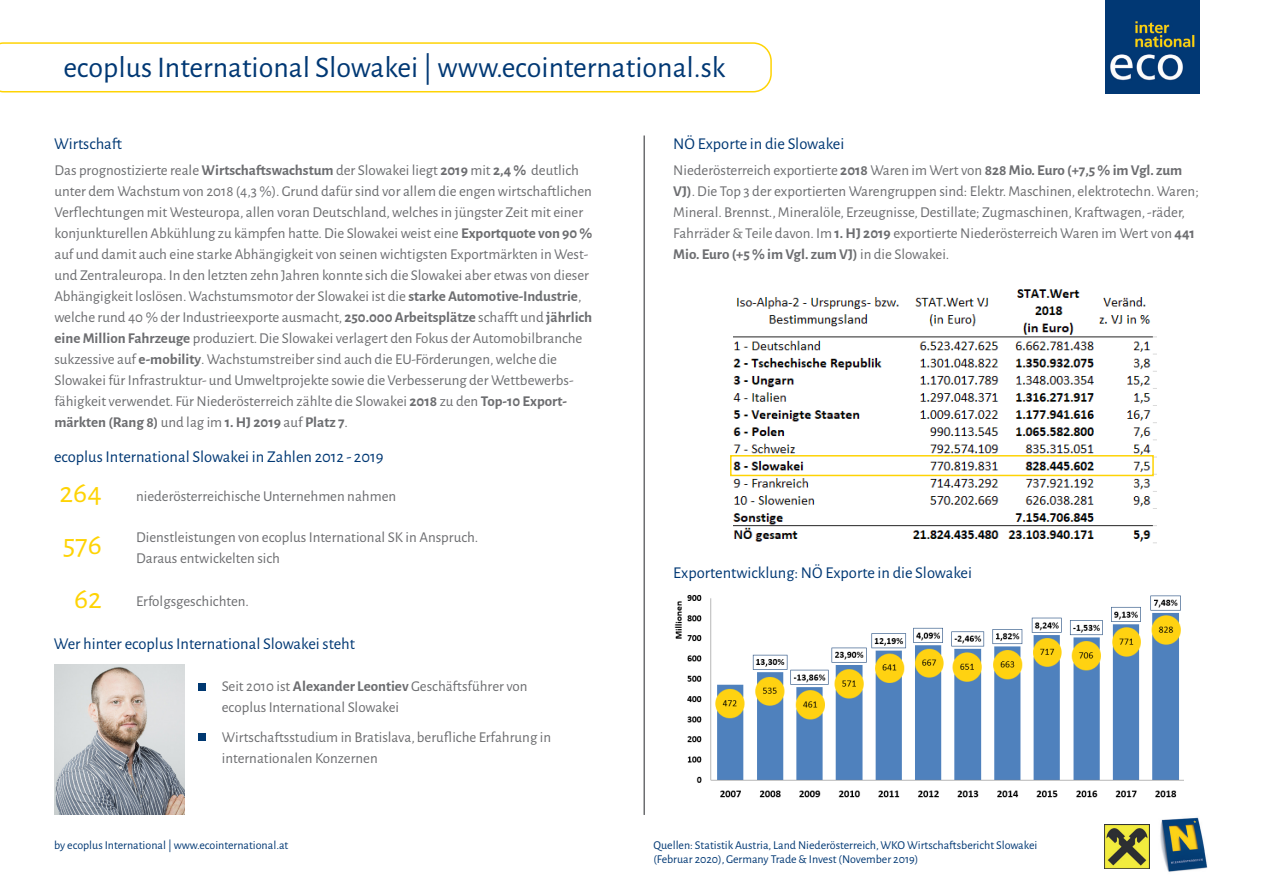
<style>
.page{position:relative;width:1263px;height:893px;background:#fff}
.page>*{position:absolute;margin:0;border:0;box-sizing:border-box;transform-origin:0 0}
.t1{font:30px "Alegreya Sans";color:#013874}
.t2{font:16.5px "Alegreya Sans";color:#013874}
.t3{font:15px/21px "Alegreya Sans";color:#6c6d70}
.t4{font:12px/14.4px "Alegreya Sans";color:#013874}
.s1{font-weight:700}
.s2{font-size:30px;color:#fed304}
</style>
<div class="page">
<img style="left:733px;top:289px;width:423px;height:254px">
<img style="left:1160px;top:817px;width:48px;height:55px">
<img style="left:1105px;top:824px;width:44px;height:44px">
<img style="left:1106px;top:0;width:93px;height:94px">
<hr style="left:643px;top:135px;width:2px;height:680px;background:#6c6d70">
<div style="left:730px;top:455px;width:424px;height:21px;border:2px solid #fed304"></div>
<img style="left:54px;top:664px;width:130px;height:150px">
<svg style="left:0;top:42px;width:772px;height:50px"></svg>
<div style="left:198px;top:684px;width:7px;height:7px;background:#003871"></div>
<div style="left:198px;top:734px;width:7px;height:7px;background:#003871"></div>
<img style="left:674px;top:595px;width:509px;height:203px">
<h1 class="t1" style="left:63px;top:47px;width:664px">ecoplus International Slowakei | www.ecointernational.sk</h1>
<p class="t2" style="left:54px;top:132px;width:70px">Wirtschaft</p>
<p class="t3" style="left:54px;top:159px;width:539px">Das prognostizierte reale <span class="s1">Wirtschaftswachstum</span> der Slowakei liegt <span class="s1">2019</span> mit <span class="s1">2,4 %</span> deutlich unter dem Wachstum von 2018 (4,3 %). Grund dafür sind vor allem die engen wirtschaftlichen Verflechtungen mit Westeuropa, allen voran Deutschland, welches in jüngster Zeit mit einer konjunkturellen Abkühlung zu kämpfen hatte. Die Slowakei weist eine <span class="s1">Exportquote von 90 % </span>auf und damit auch eine starke Abhängigkeit von seinen wichtigsten Exportmärkten in West&shy;und Zentraleuropa. In den letzten zehn Jahren konnte sich die Slowakei aber etwas von dieser Abhängigkeit loslösen. Wachstumsmotor der Slowakei ist die <span class="s1">starke Automotive-Industrie</span>, welche rund 40 % der Industrieexporte ausmacht, <span class="s1">250.000 Arbeitsplätze</span> schafft und <span class="s1">jährlich eine Million Fahrzeuge</span> produziert. Die Slowakei verlagert den Fokus der Automobilbranche sukzessive auf <span class="s1">e-mobility</span>. Wachstumstreiber sind auch die EU-Förderungen, welche die Slowakei für Infrastruktur- und Umweltprojekte sowie die Verbesserung der Wettbewerbs&shy;fähigkeit verwendet. Für Niederösterreich zählte die Slowakei <span class="s1">2018</span> zu den <span class="s1">Top-10 Export&shy;märkten (Rang 8)</span> und lag im <span class="s1">1. HJ 2019</span> auf <span class="s1">Platz 7</span>.</p>
<p class="t2" style="left:54px;top:446px;width:331px">ecoplus International Slowakei in Zahlen 2012 - 2019</p>
<p class="t3" style="left:60px;top:485px;width:338px"><span class="s2">264</span> niederösterreichische Unternehmen nahmen</p>
<p class="t3" style="left:136px;top:526px;width:344px;text-indent:-73px"><span class="s2">576</span> Dienstleistungen von ecoplus International SK in Anspruch.<br>Daraus entwickelten sich</p>
<p class="t3" style="left:74px;top:590px;width:176px"><span class="s2">62</span> Erfolgsgeschichten.</p>
<p class="t2" style="left:54px;top:633px;width:303px">Wer hinter ecoplus International Slowakei steht</p>
<p class="t3" style="left:222px;top:675px;width:307px">Seit 2010 ist <span class="s1">Alexander Leontiev</span> Geschäftsführer von ecoplus International Slowakei</p>
<p class="t3" style="left:222px;top:726px;width:331px">Wirtschaftsstudium in Bratislava, berufliche Erfahrung in internationalen Konzernen</p>
<p class="t4" style="left:54px;top:837px;width:236px">by ecoplus International | www.ecointernational.at</p>
<p class="t2" style="left:673px;top:132px;width:173px">NÖ Exporte in die Slowakei</p>
<p class="t3" style="left:673px;top:159px;width:527px">Niederösterreich exportierte <span class="s1">2018</span> Waren im Wert von <span class="s1">828 Mio. Euro (+7,5 % im Vgl. zum VJ)</span>. Die Top 3 der exportierten Warengruppen sind: Elektr. Maschinen, elektrotechn. Waren; Mineral. Brennst., Mineralöle, Erzeugnisse, Destillate; Zugmaschinen, Kraftwagen, -räder, Fahrräder &amp; Teile davon. Im <span class="s1">1. HJ 2019</span> exportierte Niederösterreich Waren im Wert von <span class="s1">441<br>Mio. Euro (+5 % im Vgl. zum VJ)</span> in die Slowakei.</p>
<p class="t2" style="left:673px;top:561px;width:300px">Exportentwicklung: NÖ Exporte in die Slowakei</p>
<p class="t4" style="left:653px;top:837px;width:385px">Quellen: Statistik Austria, Land Niederösterreich, WKO Wirtschaftsbericht Slowakei (Februar 2020), Germany Trade &amp; Invest (November 2019)</p>
</div>
